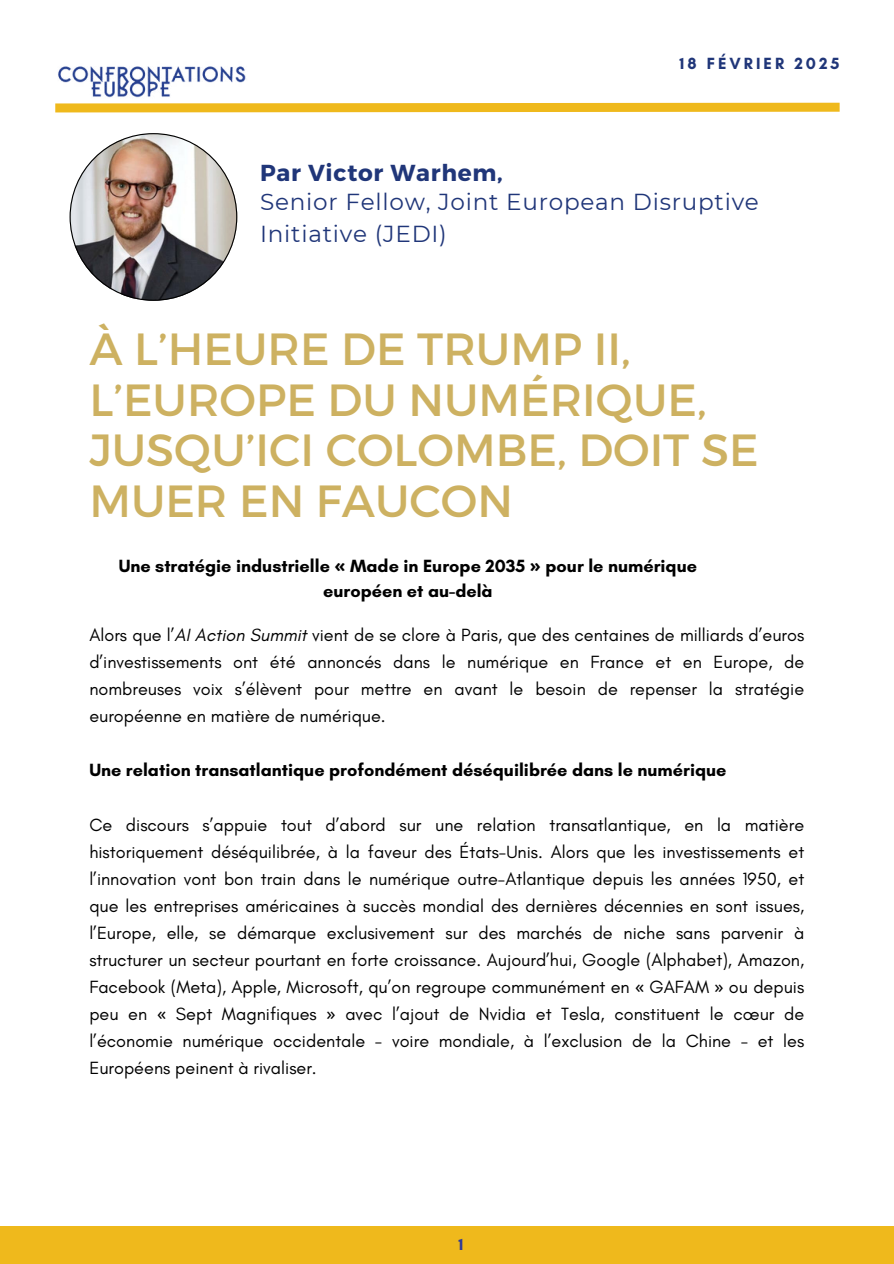
<style>
.page{position:relative;width:894px;height:1264px;background:#fff}
.page>*{position:absolute;margin:0;border:0;box-sizing:border-box;transform-origin:0 0}
.t1{font:45px/50.7px "Montserrat";color:#cdb161}
.t2{font:23.1px/31.5px "Montserrat";letter-spacing:.035em;color:#203679}
.t3{font:700 23.1px "Montserrat";letter-spacing:.035em;color:#203679}
.t4{font:18px/27px "Glacial Indifference";color:#000;text-align:justify}
.t5{font:700 18px/24.8px "Glacial Indifference";color:#000;text-align:center}
.t6{font:700 16.5px "Glacial Indifference";letter-spacing:.185em;color:#203679}
.t7{font:700 16.5px "Glacial Indifference";color:#303a99}
.s1{font-family:"Noto Sans"}
.s2{font-style:italic}
</style>
<div class="page">
<div style="left:0;top:1226px;width:893px;height:37px;background:#efb91c"></div>
<svg style="left:260px;top:102px;width:580px;height:11px;background:#f1c545"></svg>
<img style="left:55px;top:66px;width:205px;height:47px">
<img style="left:70px;top:133px;width:167px;height:168px">
<p class="t6" style="left:679px;top:53px;width:162px">18 FÉVRIER 2025</p>
<p class="t3" style="left:260px;top:158px;width:244px">Par Victor Warhem,</p>
<p class="t2" style="left:260px;top:185px;width:500px">Senior Fellow, Joint European Disruptive<br>Initiative (JEDI)</p>
<h1 class="t1" style="left:89px;top:323px;width:670px">À L’HEURE DE TRUMP II,<br>L’EUROPE DU NUMÉRIQUE,<br>JUSQU’ICI COLOMBE, DOIT SE<br>MUER EN FAUCON</h1>
<p class="t5" style="left:119px;top:553px;width:579px">Une stratégie industrielle <span class="s1">«</span> Made in Europe 2035 <span class="s1">»</span> pour le numérique européen et au-delà</p>
<p class="t4" style="left:89px;top:622px;width:716px">Alors que l’<span class="s2">AI Action Summit</span> vient de se clore à Paris, que des centaines de milliards d’euros d’investissements ont été annoncés dans le numérique en France et en Europe, de nombreuses voix s’élèvent pour mettre en avant le besoin de repenser la stratégie européenne en matière de numérique.</p>
<p class="t5" style="left:89px;top:757px;width:638px">Une relation transatlantique profondément déséquilibrée dans le numérique</p>
<p class="t4" style="left:89px;top:811px;width:716px">Ce discours s’appuie tout d’abord sur une relation transatlantique, en la matière historiquement déséquilibrée, à la faveur des États-Unis. Alors que les investissements et l’innovation vont bon train dans le numérique outre-Atlantique depuis les années 1950, et que les entreprises américaines à succès mondial des dernières décennies en sont issues, l’Europe, elle, se démarque exclusivement sur des marchés de niche sans parvenir à structurer un secteur pourtant en forte croissance. Aujourd’hui, Google (Alphabet), Amazon, Facebook (Meta), Apple, Microsoft, qu’on regroupe communément en <span class="s1">«</span> GAFAM <span class="s1">»</span> ou depuis peu en <span class="s1">«</span> Sept Magnifiques <span class="s1">»</span> avec l’ajout de Nvidia et Tesla, constituent le cœur de l’économie numérique occidentale - voire mondiale, à l’exclusion de la Chine - et les Européens peinent à rivaliser.</p>
<p class="t7" style="left:458px;top:1234px;width:6px">1</p>
</div>
